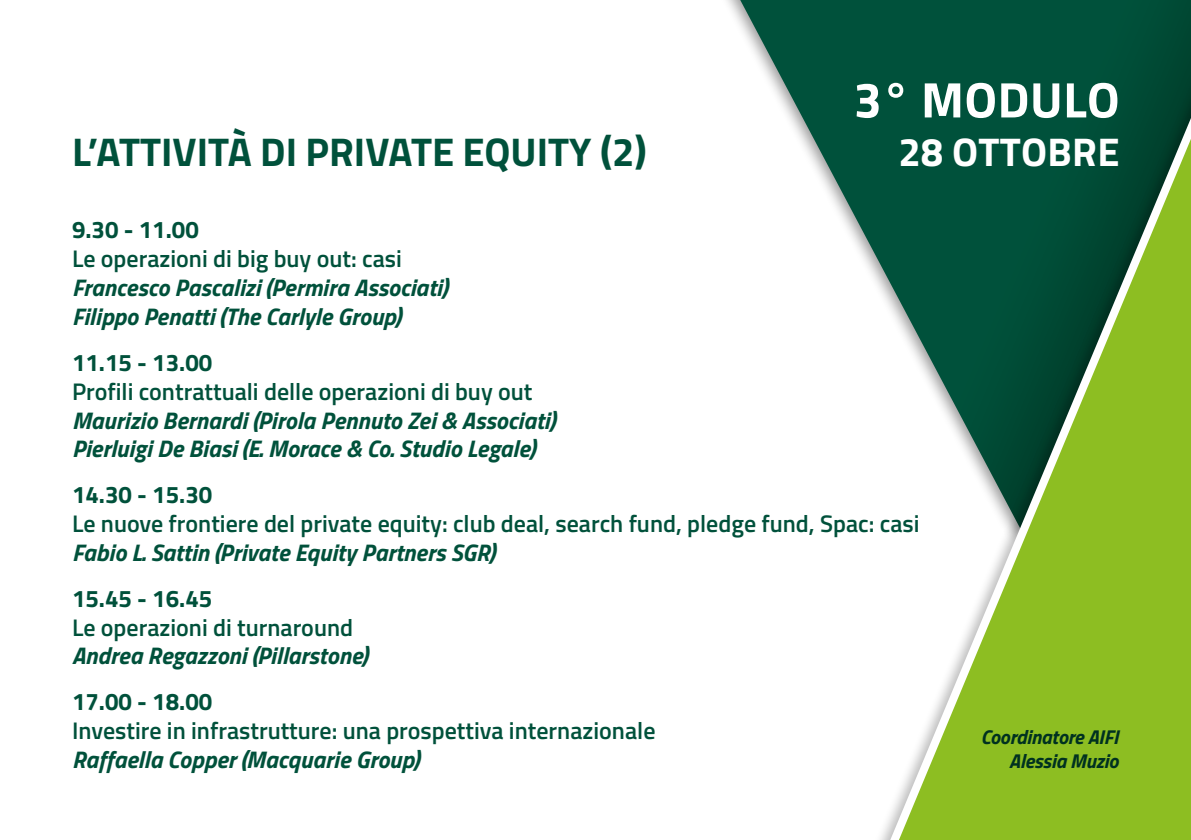
<style>
.page{position:relative;width:1191px;height:840px;background:#fff}
.page>*{position:absolute;margin:0;border:0;box-sizing:border-box;transform-origin:0 0}
.t1{font:700 50px "Titillium Web";letter-spacing:.01em;color:#fff}
.t2{font:700 40px "Titillium Web";color:#00513b}
.t3{font:700 40px "Titillium Web";letter-spacing:.01em;color:#fff}
.t4{font:italic 700 24px/28.8px "Titillium Web";color:#00513b}
.t5{font:600 24px "Titillium Web";color:#00513b}
.t6{font:700 24px "Titillium Web";color:#00513b}
.t7{font:italic 700 20px/24px "Titillium Web";letter-spacing:-.01em;color:#003120;text-align:right}
</style>
<div class="page">
<svg style="left:740px;top:0;width:113px;height:238px"></svg>
<div style="left:853px;top:0;width:338px;height:839px;background:#000;opacity:.27"></div>
<svg style="left:860px;top:0;width:331px;height:839px"></svg>
<h2 class="t2" style="left:72px;top:121px;width:576px">L’ATTIVITÀ DI PRIVATE EQUITY (2)</h2>
<h1 class="t1" style="left:853px;top:62px;width:267px">3° MODULO</h1>
<h2 class="t3" style="left:898px;top:121px;width:223px">28 OTTOBRE</h2>
<p class="t6" style="left:72px;top:211px;width:128px">9.30 - 11.00</p>
<p class="t5" style="left:72px;top:241px;width:331px">Le operazioni di big buy out: casi</p>
<p class="t4" style="left:72px;top:272px;width:377px">Francesco Pascalizi (Permira Associati)<br>Filippo Penatti (The Carlyle Group)</p>
<p class="t6" style="left:72px;top:344px;width:142px">11.15 - 13.00</p>
<p class="t5" style="left:72px;top:373px;width:462px">Profili contrattuali delle operazioni di buy out</p>
<p class="t4" style="left:72px;top:404px;width:484px">Maurizio Bernardi (Pirola Pennuto Zei &amp; Associati)<br>Pierluigi De Biasi (E. Morace &amp; Co. Studio Legale)</p>
<p class="t6" style="left:72px;top:476px;width:142px">14.30 - 15.30</p>
<p class="t5" style="left:72px;top:505px;width:849px">Le nuove frontiere del private equity: club deal, search fund, pledge fund, Spac: casi</p>
<p class="t4" style="left:72px;top:536px;width:424px">Fabio L. Sattin (Private Equity Partners SGR)</p>
<p class="t6" style="left:72px;top:579px;width:142px">15.45 - 16.45</p>
<p class="t5" style="left:72px;top:608px;width:283px">Le operazioni di turnaround</p>
<p class="t4" style="left:72px;top:639px;width:297px">Andrea Regazzoni (Pillarstone)</p>
<p class="t6" style="left:72px;top:683px;width:142px">17.00 - 18.00</p>
<p class="t5" style="left:72px;top:712px;width:585px">Investire in infrastrutture: una prospettiva internazionale</p>
<p class="t4" style="left:72px;top:743px;width:349px">Raffaella Copper (Macquarie Group)</p>
<p class="t7" style="left:980px;top:723px;width:139px">Coordinatore AIFI<br>Alessia Muzio</p>
</div>
